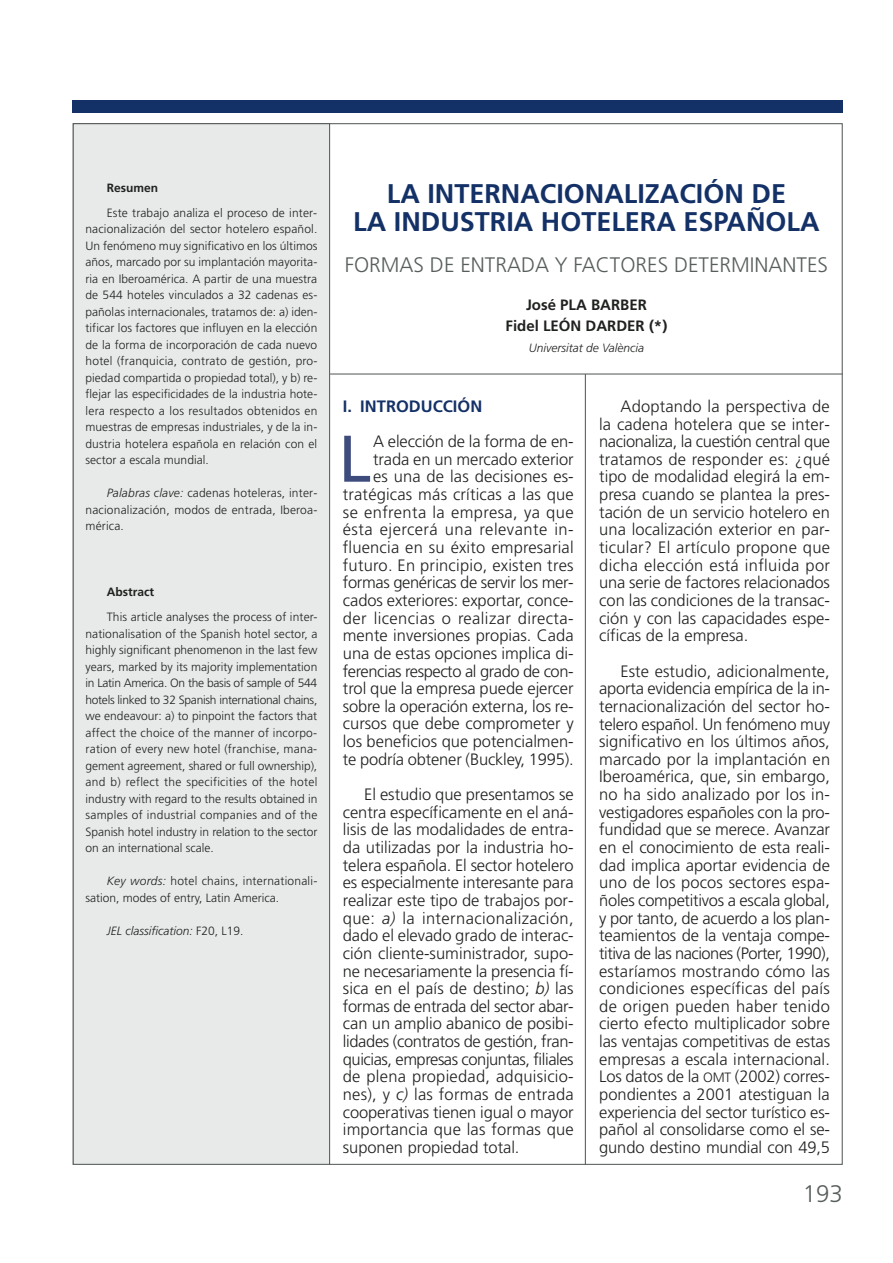
<style>
.page{position:relative;width:893px;height:1263px;background:#fff}
.page>*{position:absolute;margin:0;border:0;box-sizing:border-box;transform-origin:0 0}
.t1{font:65.85px "Frutiger";color:#3e4c7d}
.t2{font:700 27px/28.5px "Frutiger";color:#143167;text-align:center}
.t3{font:300 24px "Frutiger";color:#575e5b}
.t4{font:300 21px "Frutiger";color:#575e5b}
.t5{font:300 16.5px/17.7px "Frutiger";color:#1f221e;text-align:justify}
.t6{font:700 16.5px "Frutiger";color:#143167}
.t7{font:700 15px/21px "Frutiger";color:#1f221e;text-align:center}
.t8{font:300 12px/16.5px "Frutiger";letter-spacing:.01em;color:#1f221e;text-align:justify}
.t9{font:italic 300 12px "Frutiger";color:#1f221e}
.t10{font:700 12px "Frutiger";color:#1f221e}
.s1{font-style:italic}
.s2{font-style:normal}
.s3{font-size:13.5px}
</style>
<div class="page">
<div style="left:73px;top:100px;width:769px;height:13px;background:#143167"></div>
<hr style="left:585px;top:374px;width:1px;height:791px;background:#575e5b">
<div style="left:73px;top:124px;width:256px;height:1040px;background:#e8eaea"></div>
<hr style="left:330px;top:373px;width:512px;height:2px;background:#575e5b">
<p class="t10" style="left:107px;top:183px;width:53px">Resumen</p>
<p class="t8" style="left:85px;top:205px;width:233px;text-indent:21px">Este trabajo analiza el proceso de inter&shy;nacionalización del sector hotelero español.<br>Un fenómeno muy significativo en los últimos años, marcado por su implantación mayorita&shy;ria en Iberoamérica. A partir de una muestra de 544 hoteles vinculados a 32 cadenas es&shy;pañolas internacionales, tratamos de: a) iden&shy;tificar los factores que influyen en la elección de la forma de incorporación de cada nuevo hotel (franquicia, contrato de gestión, pro&shy;piedad compartida o propiedad total), y b) re&shy;flejar las especificidades de la industria hote&shy;lera respecto a los resultados obtenidos en muestras de empresas industriales, y de la in&shy;dustria hotelera española en relación con el sector a escala mundial.</p>
<p class="t8" style="left:85px;top:486px;width:233px;text-indent:21px"><span class="s1">Palabras clave:</span> cadenas hoteleras, inter&shy;nacionalización, modos de entrada, Iberoa&shy;mérica.</p>
<p class="t10" style="left:107px;top:587px;width:49px">Abstract</p>
<p class="t8" style="left:85px;top:610px;width:233px;text-indent:21px">This article analyses the process of inter&shy;nationalisation of the Spanish hotel sector, a highly significant phenomenon in the last few years, marked by its majority implementation in Latin America. On the basis of sample of 544 hotels linked to 32 Spanish international chains, we endeavour: a) to pinpoint the factors that affect the choice of the manner of incorpo&shy;ration of every new hotel (franchise, mana&shy;gement agreement, shared or full ownership), and b) reflect the specificities of the hotel industry with regard to the results obtained in samples of industrial companies and of the Spanish hotel industry in relation to the sector on an international scale.</p>
<p class="t8" style="left:85px;top:874px;width:233px;text-indent:21px"><span class="s1">Key words:</span> hotel chains, internationali&shy;sation, modes of entry, Latin America.</p>
<p class="t9" style="left:107px;top:926px;width:138px">JEL classification: <span class="s2">F20, L19.</span></p>
<h2 class="t2" style="left:353px;top:181px;width:467px">LA INTERNACIONALIZACIÓN DE<br>LA INDUSTRIA HOTELERA ESPAÑOLA</h2>
<p class="t4" style="left:345px;top:256px;width:485px">FORMAS DE ENTRADA Y FACTORES DETERMINANTES</p>
<p class="t7" style="left:505px;top:295px;width:163px">José PLA BARBER<br>Fidel LEÓN DARDER (*)</p>
<p class="t9" style="left:528px;top:343px;width:117px">Universitat de València</p>
<p class="t6" style="left:343px;top:400px;width:141px">I. INTRODUCCIÓN</p>
<h1 class="t1" style="left:338px;top:432px;width:34px">L</h1>
<p class="t5" style="left:343px;top:434px;width:232px;text-align:right">A elección de la forma de en&shy;trada en un mercado exterior<br>es una de las decisiones es&shy;tratégicas más críticas a las que se enfrenta la empresa, ya que ésta ejercerá una relevante in&shy;fluencia en su éxito empresarial futuro. En principio, existen tres formas genéricas de servir los mer&shy;cados exteriores: exportar, conce&shy;der licencias o realizar directa&shy;mente inversiones propias. Cada una de estas opciones implica di&shy;ferencias respecto al grado de con&shy;trol que la empresa puede ejercer sobre la operación externa, los re&shy;cursos que debe comprometer y los beneficios que potencialmen&shy;te podría obtener (Buckley, 1995).</p>
<p class="t5" style="left:343px;top:787px;width:232px;text-indent:21px">El estudio que presentamos se centra específicamente en el aná&shy;lisis de las modalidades de entra&shy;da utilizadas por la industria ho&shy;telera española. El sector hotelero es especialmente interesante para realizar este tipo de trabajos por&shy;que: <span class="s1">a)</span> la internacionalización, dado el elevado grado de interac&shy;ción cliente-suministrador, supo&shy;ne necesariamente la presencia fí&shy;sica en el país de destino; <span class="s1">b)</span> las formas de entrada del sector abar&shy;can un amplio abanico de posibi&shy;lidades (contratos de gestión, fran&shy;quicias, empresas conjuntas, filiales de plena propiedad, adquisicio&shy;nes), y <span class="s1">c)</span> las formas de entrada cooperativas tienen igual o mayor importancia que las formas que suponen propiedad total.</p>
<p class="t5" style="left:599px;top:399px;width:232px;text-indent:21px">Adoptando la perspectiva de la cadena hotelera que se inter&shy;nacionaliza, la cuestión central que tratamos de responder es: ¿qué tipo de modalidad elegirá la em&shy;presa cuando se plantea la pres&shy;tación de un servicio hotelero en una localización exterior en par&shy;ticular? El artículo propone que dicha elección está influida por una serie de factores relacionados con las condiciones de la transac&shy;ción y con las capacidades espe&shy;cíficas de la empresa.</p>
<p class="t5" style="left:599px;top:663px;width:232px;text-indent:21px">Este estudio, adicionalmente, aporta evidencia empírica de la in&shy;ternacionalización del sector ho&shy;telero español. Un fenómeno muy significativo en los últimos años, marcado por la implantación en Iberoamérica, que, sin embargo, no ha sido analizado por los in&shy;vestigadores españoles con la pro&shy;fundidad que se merece. Avanzar en el conocimiento de esta reali&shy;dad implica aportar evidencia de uno de los pocos sectores espa&shy;ñoles competitivos a escala global, y por tanto, de acuerdo a los plan&shy;teamientos de la ventaja compe&shy;titiva de las naciones (Porter, 1990), estaríamos mostrando cómo las condiciones específicas del país de origen pueden haber tenido cierto efecto multiplicador sobre las ventajas competitivas de estas empresas a escala internacional.<br>Los datos de la <span class="s3">OMT</span> (2002) corres&shy;pondientes a 2001 atestiguan la experiencia del sector turístico es&shy;pañol al consolidarse como el se&shy;gundo destino mundial con 49,5</p>
<h3 class="t3" style="left:802px;top:1184px;width:42px">193</h3>
</div>
